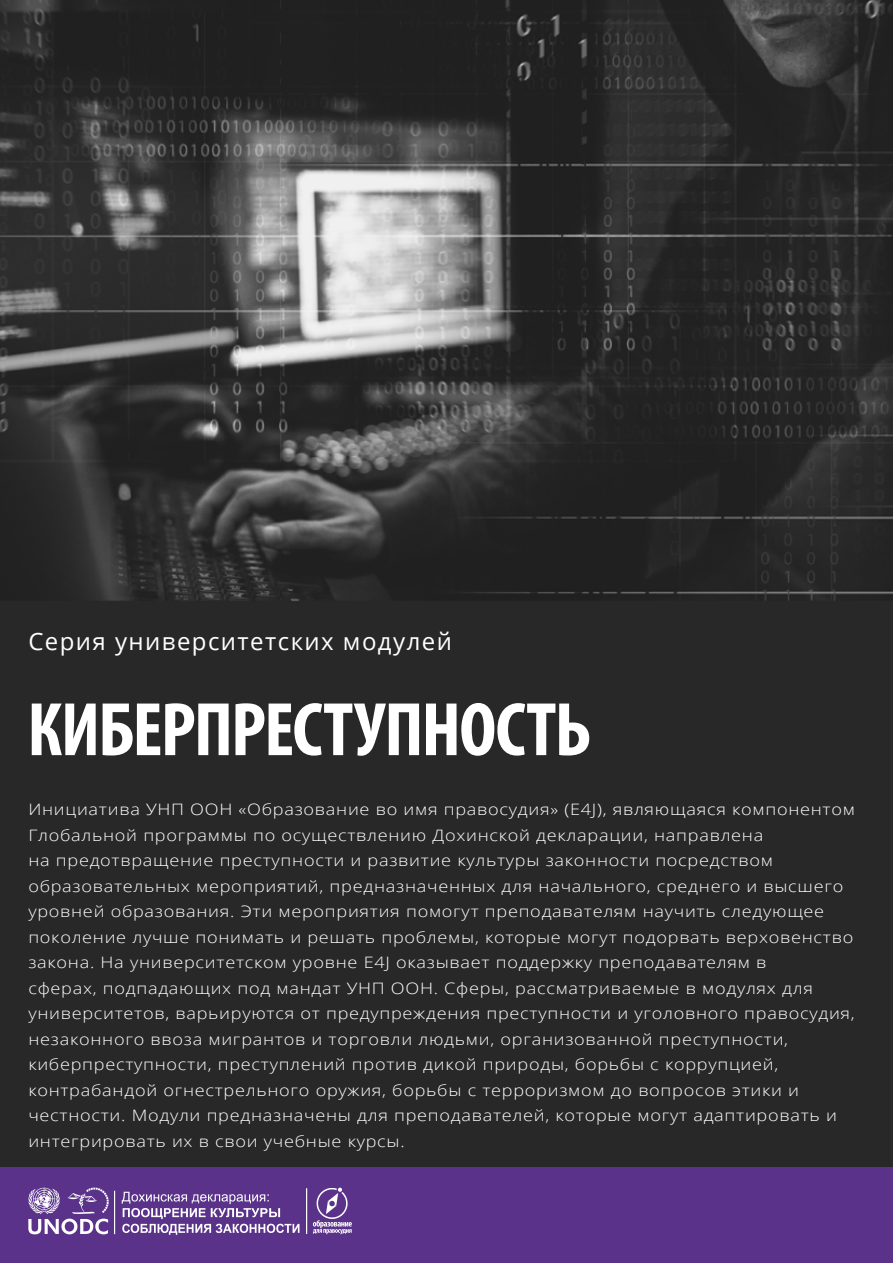
<style>
.page{position:relative;width:893px;height:1263px;background:#fff}
.page>*{position:absolute;margin:0;border:0;box-sizing:border-box;transform-origin:0 0}
.t1{font:700 condensed 76.5px "Myriad Pro";letter-spacing:-.02em;color:#fff}
.t2{font:24px "Open Sans";letter-spacing:.06em;color:#fff}
.t3{font:300 15.75px/25.5px "Open Sans";letter-spacing:.04em;color:#fff;scale:1.15 1}
</style>
<div class="page">
<img style="left:0;top:0;width:893px;height:1167px">
<div style="left:0;top:1167px;width:893px;height:96px;background:#5a328a"></div>
<hr style="left:306px;top:1188px;width:1px;height:46px;background:#fff">
<svg style="left:28px;top:1187px;width:81px;height:47px"></svg>
<hr style="left:114px;top:1191px;width:1px;height:43px;background:#fff">
<svg style="left:122px;top:1192px;width:177px;height:43px"></svg>
<svg style="left:313px;top:1187px;width:39px;height:47px"></svg>
<h2 class="t2" style="left:28px;top:625px;width:425px">Серия университетских модулей</h2>
<h1 class="t1" style="left:27px;top:682px;width:565px">КИБЕРПРЕСТУПНОСТЬ</h1>
<p class="t3" style="left:28px;top:796px;width:720px">Инициатива УНП ООН «Образование во имя правосудия» (E4J), являющаяся компонентом Глобальной программы по осуществлению Дохинской декларации, направлена<br>на предотвращение преступности и развитие культуры законности посредством образовательных мероприятий, предназначенных для начального, среднего и высшего уровней образования. Эти мероприятия помогут преподавателям научить следующее поколение лучше понимать и решать проблемы, которые могут подорвать верховенство закона. На университетском уровне E4J оказывает поддержку преподавателям в<br>сферах, подпадающих под мандат УНП ООН. Сферы, рассматриваемые в модулях для университетов, варьируются от предупреждения преступности и уголовного правосудия, незаконного ввоза мигрантов и торговли людьми, организованной преступности, киберпреступности, преступлений против дикой природы, борьбы с коррупцией, контрабандой огнестрельного оружия, борьбы с терроризмом до вопросов этики и честности. Модули предназначены для преподавателей, которые могут адаптировать и интегрировать их в свои учебные курсы.</p>
</div>
